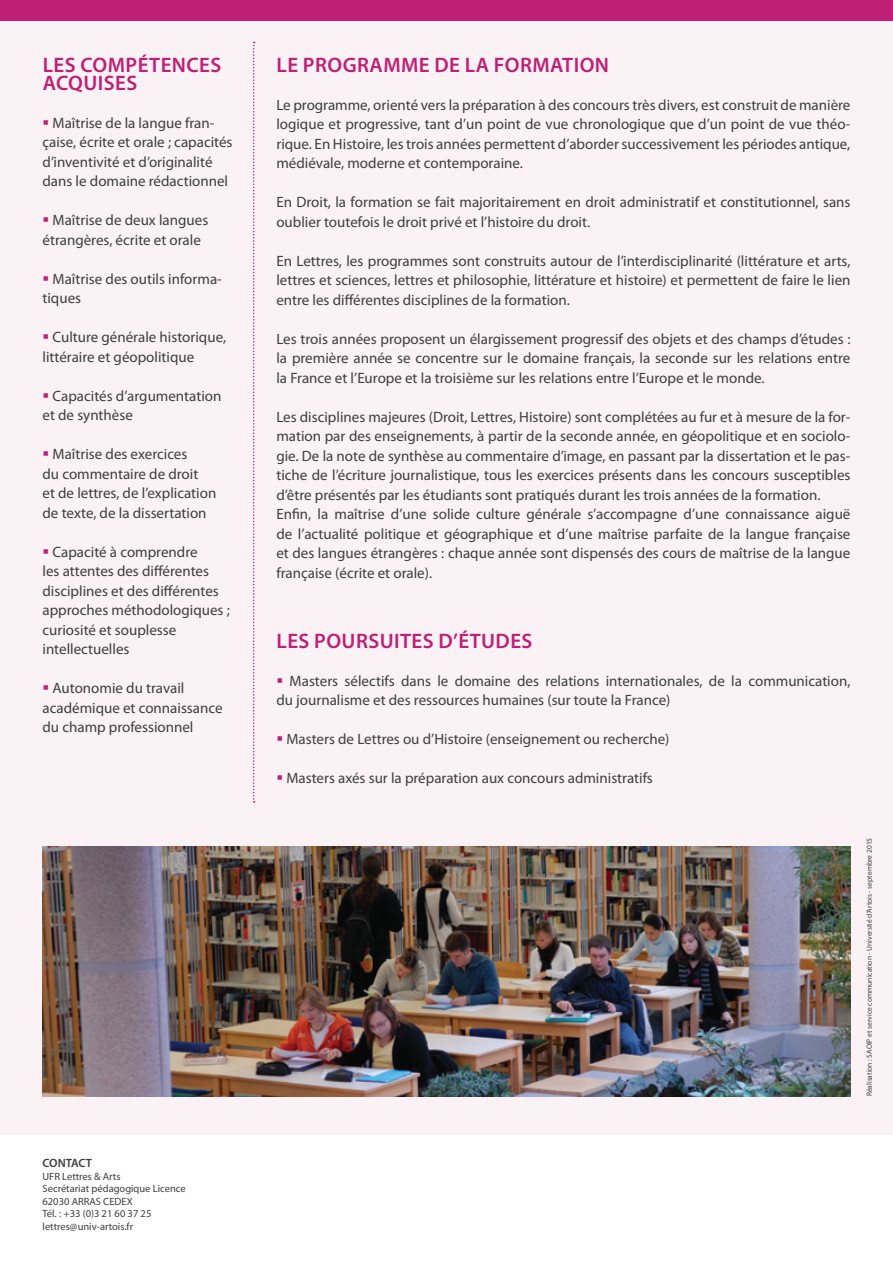
<style>
.page{position:relative;width:893px;height:1263px;background:#faf2f5}
.page>*{position:absolute;margin:0;border:0;box-sizing:border-box;transform-origin:0 0}
.t1{font:600 21px/18px "Myriad Pro";letter-spacing:.02em;color:#bf1f75}
.t2{font:15px/19.5px "Myriad Pro";color:#3e3e3f}
.t3{font:600 12px "Myriad Pro";color:#3e3e3f}
.t4{font:10.5px/12.6px "Myriad Pro";color:#3e3e3f}
.t5{font:7.5px "Myriad Pro";color:#3e3e3f}
.s1{color:#bf1f75}
</style>
<div class="page">
<div style="left:0;top:1135px;width:893px;height:128px;background:#fff"></div>
<div style="left:0;top:0;width:893px;height:20px;background:#bf1f75"></div>
<svg style="left:253px;top:42px;width:2px;height:761px"></svg>
<img style="left:43px;top:846px;width:807px;height:250px">
<h1 class="t1" style="left:43px;top:55px;width:180px">LES COMPÉTENCES<br>ACQUISES</h1>
<p class="t2" style="left:43px;top:112px;width:192px"><span class="s1">▪</span> Maîtrise de la langue fran&shy;çaise, écrite et orale ; capacités d’inventivité et d’originalité dans le domaine rédactionnel</p>
<p class="t2" style="left:43px;top:210px;width:167px"><span class="s1">▪</span> Maîtrise de deux langues étrangères, écrite et orale</p>
<p class="t2" style="left:43px;top:268px;width:181px"><span class="s1">▪</span> Maîtrise des outils informa&shy;tiques</p>
<p class="t2" style="left:43px;top:327px;width:185px"><span class="s1">▪</span> Culture générale historique, littéraire et géopolitique</p>
<p class="t2" style="left:43px;top:385px;width:180px"><span class="s1">▪</span> Capacités d’argumentation et de synthèse</p>
<p class="t2" style="left:43px;top:444px;width:175px"><span class="s1">▪</span> Maîtrise des exercices<br>du commentaire de droit<br>et de lettres, de l’explication de texte, de la dissertation</p>
<p class="t2" style="left:43px;top:541px;width:189px"><span class="s1">▪</span> Capacité à comprendre<br>les attentes des différentes disciplines et des différentes approches méthodologiques ; curiosité et souplesse intellectuelles</p>
<p class="t2" style="left:43px;top:678px;width:182px"><span class="s1">▪</span> Autonomie du travail académique et connaissance du champ professionnel</p>
<p class="t3" style="left:43px;top:1155px;width:44px">CONTACT</p>
<p class="t4" style="left:43px;top:1170px;width:145px">UFR Lettres &amp; Arts<br>Secrétariat pédagogique Licence<br>62030 ARRAS CEDEX<br>Tél. : +33 (0)3 21 60 37 25 lettres@univ-artois.fr</p>
<h1 class="t1" style="left:277px;top:55px;width:334px">LE PROGRAMME DE LA FORMATION</h1>
<p class="t2" style="left:276px;top:94px;width:576px;text-align:justify">Le programme, orienté vers la préparation à des concours très divers, est construit de manière logique et progressive, tant d’un point de vue chronologique que d’un point de vue théo&shy;rique. En Histoire, les trois années permettent d’aborder successivement les périodes antique, médiévale, moderne et contemporaine.</p>
<p class="t2" style="left:276px;top:192px;width:576px">En Droit, la formation se fait majoritairement en droit administratif et constitutionnel, sans oublier toutefois le droit privé et l’histoire du droit.</p>
<p class="t2" style="left:276px;top:250px;width:576px;text-align:justify">En Lettres, les programmes sont construits autour de l’interdisciplinarité (littérature et arts, lettres et sciences, lettres et philosophie, littérature et histoire) et permettent de faire le lien entre les différentes disciplines de la formation.</p>
<p class="t2" style="left:276px;top:328px;width:576px;text-align:justify">Les trois années proposent un élargissement progressif des objets et des champs d’études : la première année se concentre sur le domaine français, la seconde sur les relations entre la France et l’Europe et la troisième sur les relations entre l’Europe et le monde.</p>
<p class="t2" style="left:276px;top:406px;width:576px">Les disciplines majeures (Droit, Lettres, Histoire) sont complétées au fur et à mesure de la for&shy;mation par des enseignements, à partir de la seconde année, en géopolitique et en sociolo&shy;gie. De la note de synthèse au commentaire d’image, en passant par la dissertation et le pas&shy;tiche de l’écriture journalistique, tous les exercices présents dans les concours susceptibles d’être présentés par les étudiants sont pratiqués durant les trois années de la formation.<br>Enfin, la maîtrise d’une solide culture générale s’accompagne d’une connaissance aiguë de l’actualité politique et géographique et d’une maîtrise parfaite de la langue française et des langues étrangères : chaque année sont dispensés des cours de maîtrise de la langue française (écrite et orale).</p>
<h1 class="t1" style="left:277px;top:631px;width:52px">LES POU</h1>
<h1 class="t1" style="left:356px;top:631px;width:178px">RSUITES D’ÉTUDES</h1>
<p class="t2" style="left:276px;top:670px;width:576px"><span class="s1">▪</span> Masters sélectifs dans le domaine des relations internationales, de la communication, du journalisme et des ressources humaines (sur toute la France)</p>
<p class="t2" style="left:276px;top:729px;width:395px"><span class="s1">▪</span> Masters de Lettres ou d’Histoire (enseignement ou recherche)</p>
<p class="t2" style="left:276px;top:768px;width:378px"><span class="s1">▪</span> Masters axés sur la préparation aux concours administratifs</p>
<p class="t5" style="left:865px;top:1096px;width:260px;rotate:-90deg">Réalisation : SAOIP et service communication - Université d’Artois - septembre 2015</p>
</div>
